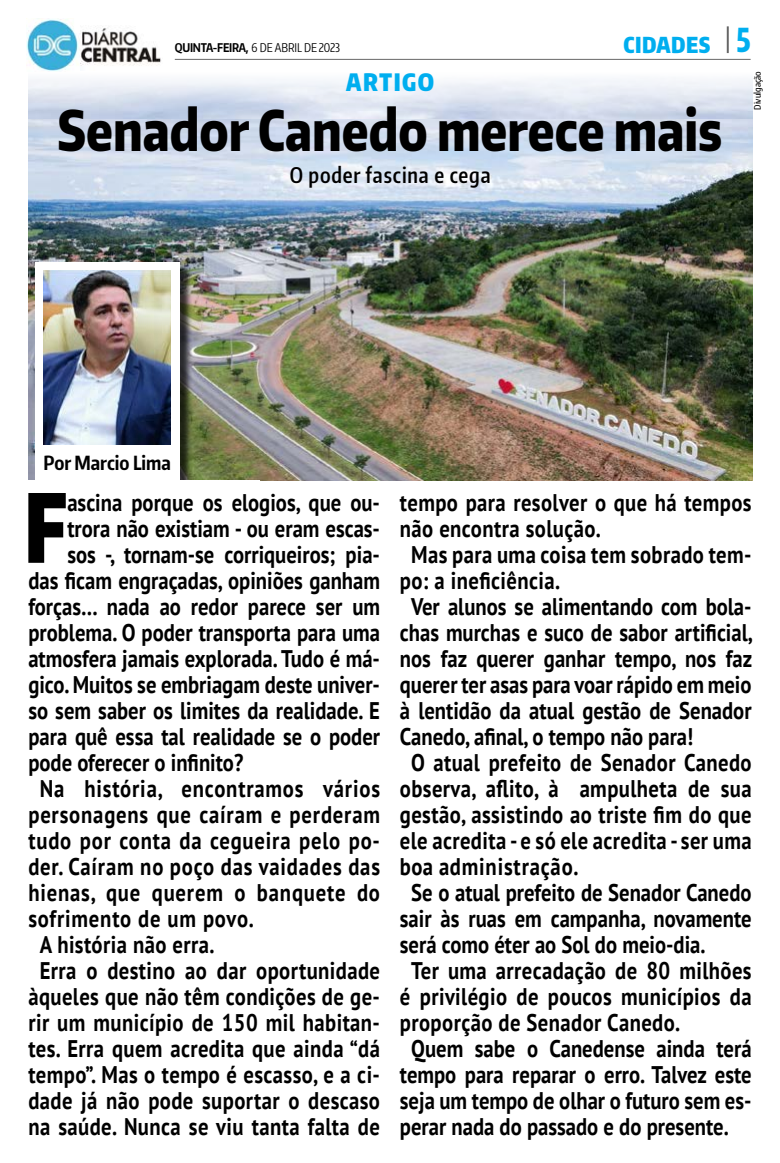
<style>
.page{position:relative;width:780px;height:1163px;background:#fff}
.page>*{position:absolute;margin:0;border:0;box-sizing:border-box;transform-origin:0 0}
.t1{font:900 94.3px "Encode Sans Compressed";color:#000;scale:.86 1}
.t2{font:800 56px "Encode Sans Narrow";color:#000;scale:.84 1}
.t3{font:700 24px "PT Sans";color:#000;scale:.86 1}
.t4{font:700 24px "PT Sans";letter-spacing:.02em;color:#000;scale:.86 1}
.t5{font:700 24px "PT Sans";letter-spacing:.04em;color:#000;scale:.86 1}
.t6{font:900 24px "Encode Sans Compressed";letter-spacing:.06em;color:#00aeef}
.t7{font:900 22px "Encode Sans Compressed";letter-spacing:.02em;color:#00aeef}
.t8{font:600 21.5px "Encode Sans Compressed";letter-spacing:.04em;color:#000}
.t9{font:700 19.4px "Encode Sans Compressed";color:#000}
.t10{font:12px "Encode Sans Compressed";color:#000}
.t11{font:500 9px "Encode Sans Compressed";color:#000}
.s1{font-weight:700}
.s2{font-weight:800;font-size:33px}
</style>
<div class="page">
<img style="left:81px;top:28px;width:80px;height:38px">
<img style="left:27px;top:19px;width:52px;height:52px">
<hr style="left:175px;top:59px;width:575px;height:1px;background:#000">
<hr style="left:726px;top:26px;width:2px;height:27px;background:#000">
<img style="left:28px;top:119px;width:724px;height:361px">
<div style="left:37px;top:264px;width:155px;height:230px;background:#000;opacity:.75"></div>
<div style="left:35px;top:262px;width:145px;height:219px;background:#fff"></div>
<img style="left:44px;top:270px;width:127px;height:174px">
<div style="left:20px;top:480px;width:240px;height:71px;background:#fff"></div>
<p class="t10" style="left:175px;top:40px;width:167px"><span class="s1">quinta-feira,</span> 6 DE ABRIL DE 2023</p>
<p class="t7" style="left:623px;top:30px;width:129px">CIDADES <span class="s2">5</span></p>
<p class="t6" style="left:346px;top:66px;width:89px">ARTIGO</p>
<p class="t2" style="left:58px;top:93px;width:792px">Senador Canedo merece mais</p>
<p class="t8" style="left:290px;top:161px;width:202px">O poder fascina e cega</p>
<p class="t11" style="left:751px;top:110px;width:40px;rotate:-90deg">Divulgação</p>
<p class="t9" style="left:44px;top:450px;width:129px">Por Marcio Lima</p>
<p class="t1" style="left:24px;top:465px;width:52px">F</p>
<p class="t3" style="left:67px;top:486px;width:365px">ascina porque os elogios, que ou-</p>
<p class="t3" style="left:67px;top:512px;width:365px">trora não existiam - ou eram escas-</p>
<p class="t3" style="left:67px;top:538px;width:365px">sos -, tornam-se corriqueiros; pia-</p>
<p class="t3" style="left:28px;top:564px;width:410px">das ficam engraçadas, opiniões ganham</p>
<p class="t3" style="left:28px;top:590px;width:410px">forças… nada ao redor parece ser um</p>
<p class="t3" style="left:28px;top:616px;width:410px">problema. O poder transporta para uma</p>
<p class="t3" style="left:28px;top:642px;width:410px">atmosfera jamais explorada. Tudo é má-</p>
<p class="t3" style="left:28px;top:668px;width:410px">gico. Muitos se embriagam deste univer-</p>
<p class="t3" style="left:28px;top:694px;width:410px">so sem saber os limites da realidade. E</p>
<p class="t3" style="left:28px;top:720px;width:410px">para quê essa tal realidade se o poder</p>
<p class="t3" style="left:28px;top:746px;width:251px">pode oferecer o infinito?</p>
<p class="t5" style="left:40px;top:772px;width:397px">Na história, encontramos vários</p>
<p class="t5" style="left:28px;top:798px;width:410px">personagens que caíram e perderam</p>
<p class="t5" style="left:28px;top:824px;width:410px">tudo por conta da cegueira pelo po-</p>
<p class="t5" style="left:28px;top:850px;width:410px">der. Caíram no poço das vaidades das</p>
<p class="t5" style="left:28px;top:876px;width:410px">hienas, que querem o banquete do</p>
<p class="t5" style="left:28px;top:902px;width:264px">sofrimento de um povo.</p>
<p class="t4" style="left:40px;top:928px;width:205px">A história não erra.</p>
<p class="t4" style="left:40px;top:954px;width:397px">Erra o destino ao dar oportunidade</p>
<p class="t4" style="left:28px;top:980px;width:410px">àqueles que não têm condições de ge-</p>
<p class="t4" style="left:28px;top:1006px;width:410px">rir um município de 150 mil habitan-</p>
<p class="t4" style="left:28px;top:1032px;width:410px">tes. Erra quem acredita que ainda “dá</p>
<p class="t4" style="left:28px;top:1058px;width:410px">tempo”. Mas o tempo é escasso, e a ci-</p>
<p class="t4" style="left:28px;top:1084px;width:410px">dade já não pode suportar o descaso</p>
<p class="t4" style="left:28px;top:1110px;width:410px">na saúde. Nunca se viu tanta falta de</p>
<p class="t4" style="left:400px;top:486px;width:410px">tempo para resolver o que há tempos</p>
<p class="t4" style="left:400px;top:512px;width:235px">não encontra solução.</p>
<p class="t4" style="left:411px;top:538px;width:397px">Mas para uma coisa tem sobrado tem-</p>
<p class="t4" style="left:400px;top:564px;width:188px">po: a ineficiência.</p>
<p class="t3" style="left:411px;top:590px;width:397px">Ver alunos se alimentando com bola-</p>
<p class="t3" style="left:400px;top:616px;width:412px">chas murchas e suco de sabor artificial,</p>
<p class="t3" style="left:400px;top:642px;width:411px">nos faz querer ganhar tempo, nos faz</p>
<p class="t3" style="left:400px;top:668px;width:410px">querer ter asas para voar rápido em meio</p>
<p class="t3" style="left:400px;top:694px;width:410px">à lentidão da atual gestão de Senador</p>
<p class="t3" style="left:400px;top:720px;width:342px">Canedo, afinal, o tempo não para!</p>
<p class="t4" style="left:411px;top:746px;width:397px">O atual prefeito de Senador Canedo</p>
<p class="t4" style="left:400px;top:772px;width:410px">observa, aflito, à ampulheta de sua</p>
<p class="t4" style="left:400px;top:798px;width:410px">gestão, assistindo ao triste fim do que</p>
<p class="t4" style="left:400px;top:824px;width:410px">ele acredita - e só ele acredita - ser uma</p>
<p class="t5" style="left:400px;top:850px;width:209px">boa administração.</p>
<p class="t3" style="left:411px;top:876px;width:397px">Se o atual prefeito de Senador Canedo</p>
<p class="t3" style="left:400px;top:902px;width:410px">sair às ruas em campanha, novamente</p>
<p class="t3" style="left:400px;top:928px;width:357px">será como éter ao Sol do meio-dia.</p>
<p class="t4" style="left:411px;top:954px;width:397px">Ter uma arrecadação de 80 milhões</p>
<p class="t4" style="left:400px;top:980px;width:410px">é privilégio de poucos municípios da</p>
<p class="t4" style="left:400px;top:1006px;width:327px">proporção de Senador Canedo.</p>
<p class="t3" style="left:411px;top:1032px;width:397px">Quem sabe o Canedense ainda terá</p>
<p class="t3" style="left:400px;top:1058px;width:410px">tempo para reparar o erro. Talvez este</p>
<p class="t3" style="left:400px;top:1084px;width:410px">seja um tempo de olhar o futuro sem es-</p>
<p class="t3" style="left:400px;top:1110px;width:384px">perar nada do passado e do presente.</p>
</div>
